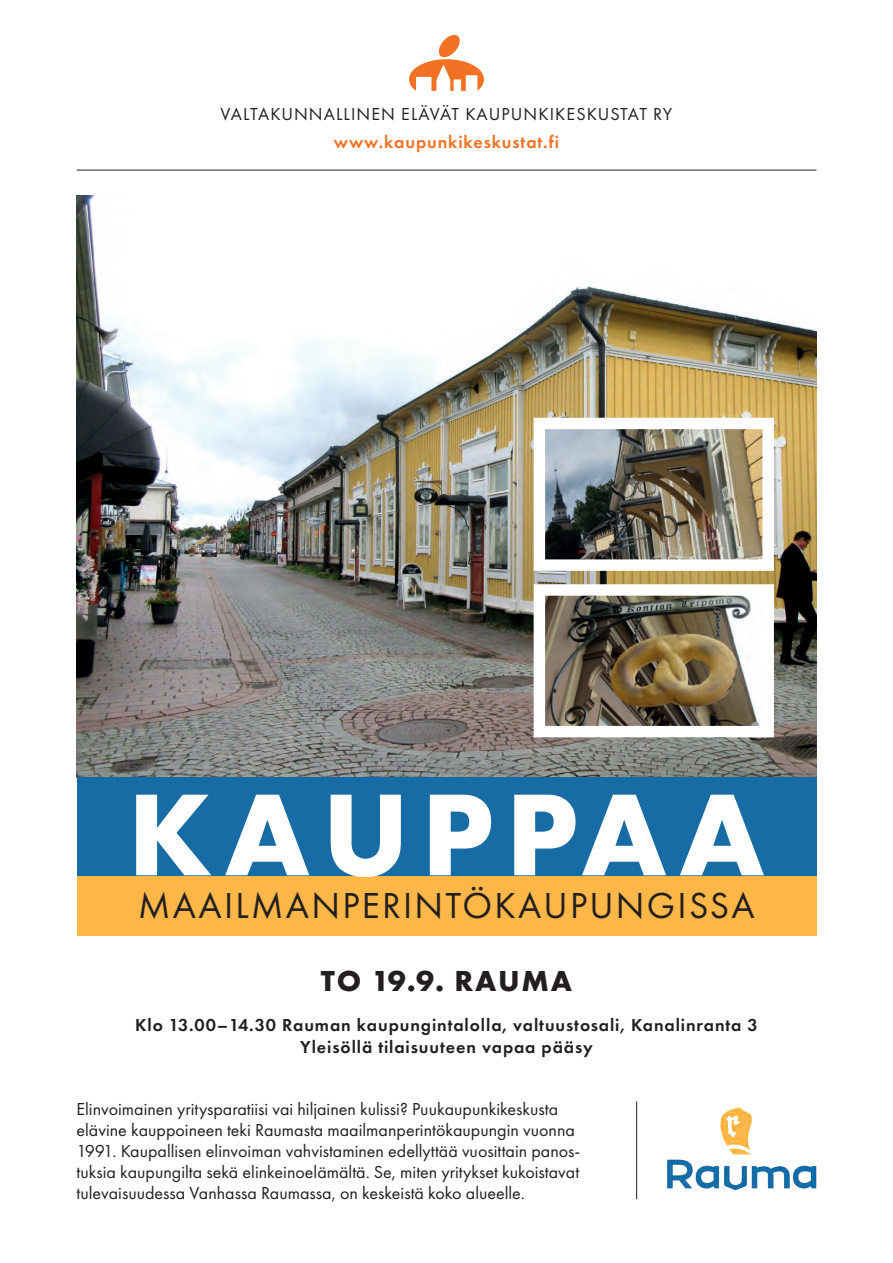
<style>
.page{position:relative;width:893px;height:1263px;background:#fff}
.page>*{position:absolute;margin:0;border:0;box-sizing:border-box;transform-origin:0 0}
.t1{font:37.5px "Futura PT";letter-spacing:.06em;color:#231f20}
.t2{font:700 30px "Futura PT";letter-spacing:.06em;color:#231f20}
.t3{font:18px/21px "Futura PT";color:#231f20}
.t4{font:600 18px/22.5px "Futura PT";letter-spacing:.05em;color:#231f20;text-align:center}
.t5{font:18px "Futura PT";letter-spacing:.06em;color:#231f20}
.t6{font:600 18px "Futura PT";letter-spacing:.05em;color:#f37123}
</style>
<div class="page">
<svg style="left:409px;top:35px;width:75px;height:56px"></svg>
<img style="left:77px;top:196px;width:739px;height:581px">
<hr style="left:77px;top:170px;width:739px;height:1px;background:#231f20">
<div style="left:77px;top:777px;width:739px;height:102px;background:#176ca5"></div>
<div style="left:77px;top:876px;width:739px;height:59px;background:#fcb748"></div>
<img style="left:546px;top:430px;width:216px;height:129px">
<div style="left:534px;top:418px;width:240px;height:153px;border:11px solid #fff"></div>
<img style="left:546px;top:596px;width:216px;height:129px">
<hr style="left:636px;top:1101px;width:1px;height:98px;background:#231f20">
<svg style="left:136px;top:795px;width:628px;height:82px"></svg>
<img style="left:667px;top:1107px;width:150px;height:84px">
<p class="t5" style="left:221px;top:103px;width:453px">VALTAKUNNALLINEN ELÄVÄT KAUPUNKIKESKUSTAT RY</p>
<p class="t6" style="left:334px;top:131px;width:227px">www.kaupunkikeskustat.fi</p>
<h1 class="t1" style="left:138px;top:883px;width:618px">MAAILMANPERINTÖKAUPUNGISSA</h1>
<h2 class="t2" style="left:321px;top:961px;width:253px">TO 19.9. RAUMA</h2>
<p class="t4" style="left:135px;top:1013px;width:624px">Klo 13.00–14.30 Rauman kaupungintalolla, valtuustosali, Kanalinranta 3<br>Yleisöllä tilaisuuteen vapaa pääsy</p>
<p class="t3" style="left:77px;top:1098px;width:505px">Elinvoimainen yritysparatiisi vai hiljainen kulissi? Puukaupunkikeskusta elävine kauppoineen teki Raumasta maailmanperintökaupungin vuonna 1991. Kaupallisen elinvoiman vahvistaminen edellyttää vuosittain panos&shy;tuksia kaupungilta sekä elinkeinoelämältä. Se, miten yritykset kukoistavat tulevaisuudessa Vanhassa Raumassa, on keskeistä koko alueelle.</p>
</div>
